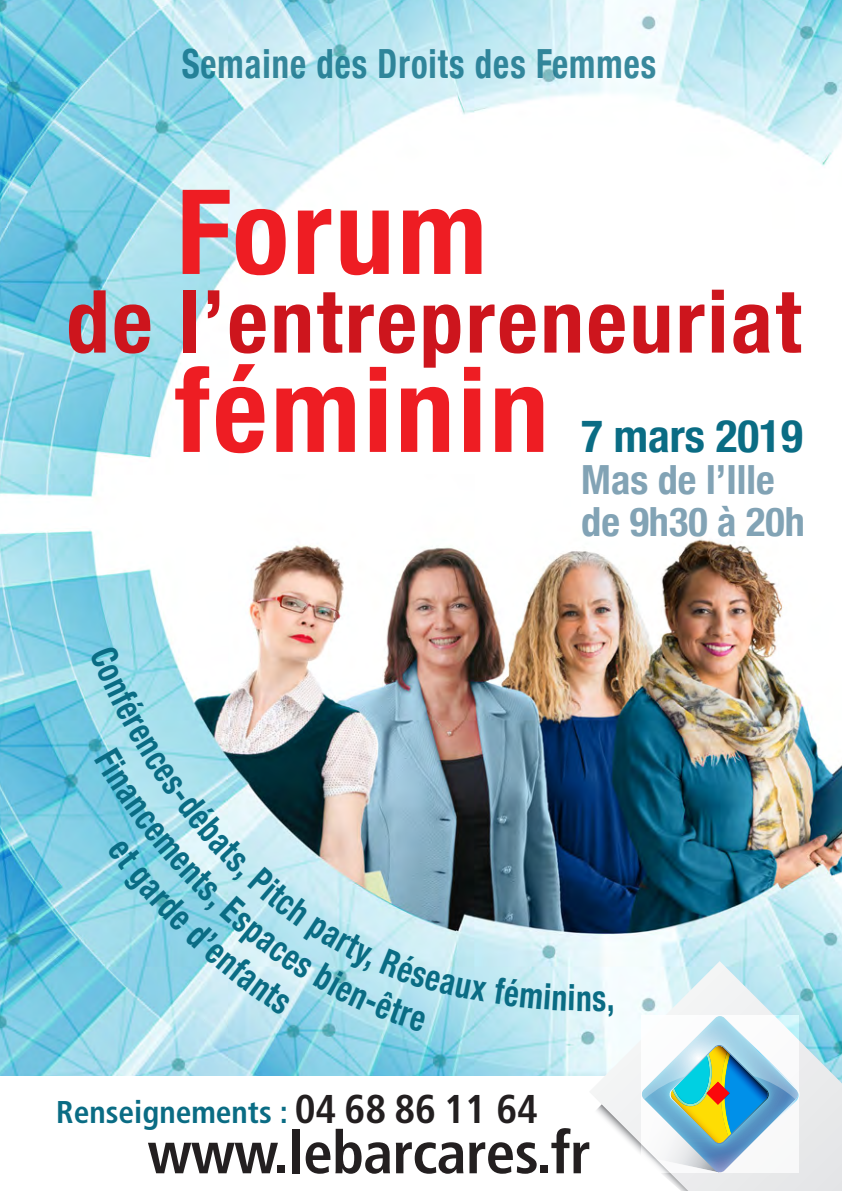
<style>
.page{position:relative;width:842px;height:1191px;background:#fff}
.page>*{position:absolute;margin:0;border:0;box-sizing:border-box;transform-origin:0 0}
.t1{font:700 condensed 117.8px "Helvetica Neue";letter-spacing:.03em;color:#ee1d23}
.t2{font:700 condensed 87.2px "Helvetica Neue";letter-spacing:.03em;color:#cd151d}
.t3{font:700 condensed 59.2px "Frutiger";letter-spacing:-.01em;color:#231f20}
.t4{font:700 condensed 45.2px "Helvetica Neue";color:#0a6c84}
.t5{font:700 condensed 40.2px "Helvetica Neue";letter-spacing:.03em;color:#0a6c84;scale:.86 1}
.t6{font:700 condensed 40.2px/41.8px "Helvetica Neue";color:#82a3b5}
.t7{font:700 condensed 31.4px "Frutiger";color:#0a6c84}
.s1{font-size:40.2px;color:#231f20}
</style>
<div class="page">
<img style="left:0;top:0;width:842px;height:1076px">
<svg style="left:589px;top:961px;width:253px;height:230px"></svg>
<svg style="left:641px;top:1015px;width:159px;height:158px"></svg>
<img style="left:90px;top:645px;width:397px;height:387px">
<svg style="left:493px;top:977px;width:120px;height:39px;background:#d1eff5"></svg>
<p class="t5" style="left:181px;top:30px;width:553px">Semaine des Droits des Femmes</p>
<p class="t1" style="left:177px;top:134px;width:312px">Forum</p>
<p class="t2" style="left:66px;top:249px;width:737px">de l’entrepreneuriat</p>
<p class="t1" style="left:175px;top:312px;width:376px">féminin</p>
<p class="t4" style="left:581px;top:399px;width:223px">7 mars 2019</p>
<p class="t6" style="left:581px;top:456px;width:225px">Mas de l’Ille de 9h30 à 20h</p>
<p class="t7" style="left:56px;top:1093px;width:483px">Renseignements : <span class="s1">04 68 86 11 64</span></p>
<p class="t3" style="left:148px;top:1117px;width:445px">www.lebarcares.fr</p>
</div>
